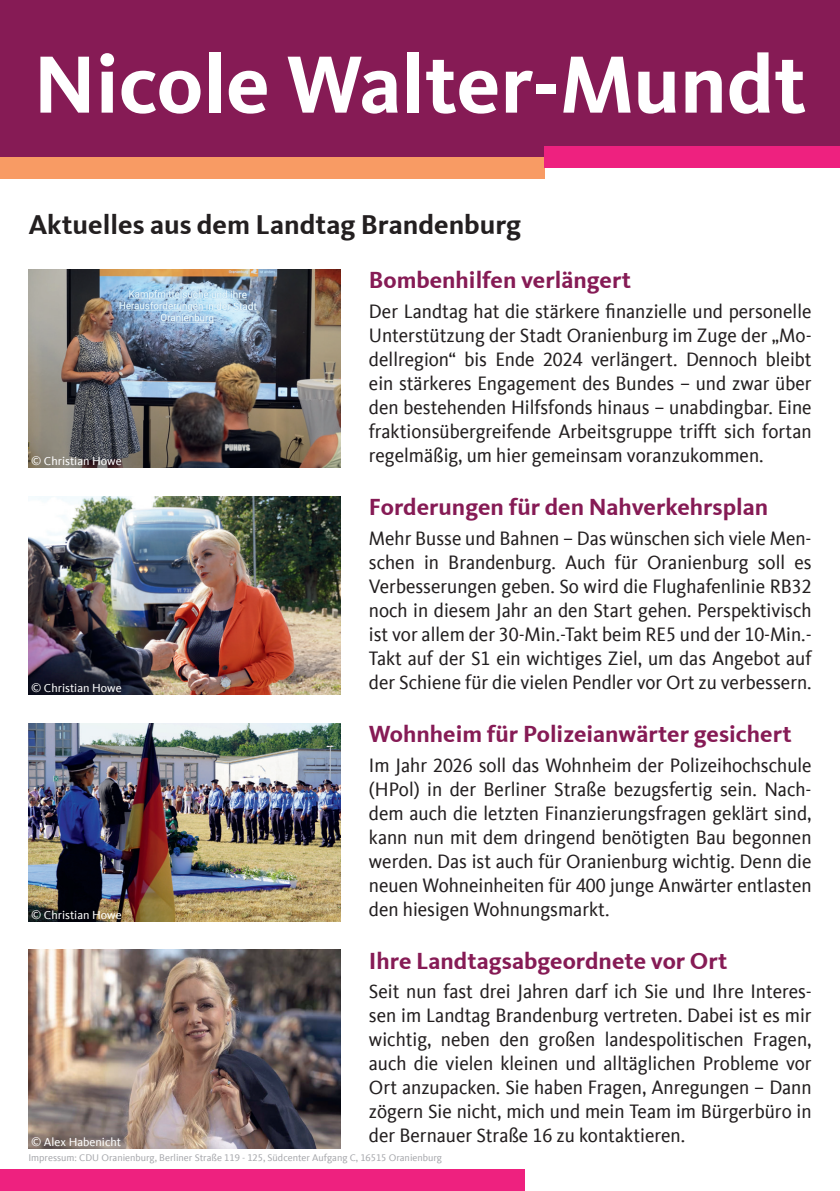
<style>
.page{position:relative;width:840px;height:1191px;background:#fff}
.page>*{position:absolute;margin:0;border:0;box-sizing:border-box;transform-origin:0 0}
.t1{font:700 84px "CDU Kievit Tab";color:#fff}
.t2{font:700 28px "CDU Kievit Tab";color:#231f20}
.t3{font:700 24px "CDU Kievit Tab";color:#861b55}
.t4{font:20px/24px "CDU Kievit Tab";color:#231f20;text-align:justify;scale:.95 1}
.t5{font:12px "CDU Kievit Tab";color:#fff}
.t6{font:10px "CDU Kievit Tab";color:#a8a9ad}
</style>
<div class="page">
<div style="left:0;top:0;width:839px;height:168px;background:#861b55"></div>
<img style="left:28px;top:269px;width:312px;height:199px">
<img style="left:28px;top:496px;width:312px;height:198px">
<img style="left:28px;top:950px;width:312px;height:198px">
<div style="left:0;top:1169px;width:524px;height:22px;background:#ee217f"></div>
<img style="left:28px;top:723px;width:312px;height:198px">
<div style="left:0;top:157px;width:544px;height:22px;background:#f89b64"></div>
<div style="left:544px;top:146px;width:295px;height:22px;background:#ee217f"></div>
<h1 class="t1" style="left:34px;top:35px;width:774px">Nicole Walter-Mundt</h1>
<h2 class="t2" style="left:28px;top:208px;width:494px">Aktuelles aus dem Landtag Brandenburg</h2>
<p class="t3" style="left:369px;top:266px;width:263px">Bombenhilfen verlängert</p>
<p class="t5" style="left:31px;top:454px;width:92px">© Christian Howe</p>
<p class="t5" style="left:31px;top:681px;width:92px">© Christian Howe</p>
<p class="t5" style="left:31px;top:908px;width:92px">© Christian Howe</p>
<p class="t4" style="left:369px;top:299px;width:467px">Der Landtag hat die stärkere finanzielle und personelle Unterstützung der Stadt Oranienburg im Zuge der „Mo&shy;dellregion“ bis Ende 2024 verlängert. Dennoch bleibt ein stärkeres Engagement des Bundes – und zwar über den bestehenden Hilfsfonds hinaus – unabdingbar. Eine fraktionsübergreifende Arbeitsgruppe trifft sich fortan regelmäßig, um hier gemeinsam voranzukommen.</p>
<p class="t3" style="left:369px;top:493px;width:400px">Forderungen für den Nahverkehrsplan</p>
<p class="t4" style="left:369px;top:526px;width:467px">Mehr Busse und Bahnen – Das wünschen sich viele Men&shy;schen in Brandenburg. Auch für Oranienburg soll es Verbesserungen geben. So wird die Flughafenlinie RB32 noch in diesem Jahr an den Start gehen. Perspektivisch ist vor allem der 30-Min.-Takt beim RE5 und der 10-Min.- Takt auf der S1 ein wichtiges Ziel, um das Angebot auf der Schiene für die vielen Pendler vor Ort zu verbessern.</p>
<p class="t3" style="left:369px;top:720px;width:424px">Wohnheim für Polizeianwärter gesichert</p>
<p class="t4" style="left:369px;top:753px;width:467px">Im Jahr 2026 soll das Wohnheim der Polizeihochschule (HPol) in der Berliner Straße bezugsfertig sein. Nach&shy;dem auch die letzten Finanzierungsfragen geklärt sind, kann nun mit dem dringend benötigten Bau begonnen werden. Das ist auch für Oranienburg wichtig. Denn die neuen Wohneinheiten für 400 junge Anwärter entlasten den hiesigen Wohnungsmarkt.</p>
<p class="t3" style="left:369px;top:946px;width:360px">Ihre Landtagsabgeordnete vor Ort</p>
<p class="t4" style="left:369px;top:980px;width:467px">Seit nun fast drei Jahren darf ich Sie und Ihre Interes&shy;sen im Landtag Brandenburg vertreten. Dabei ist es mir wichtig, neben den großen landespolitischen Fragen, auch die vielen kleinen und alltäglichen Probleme vor Ort anzupacken. Sie haben Fragen, Anregungen – Dann zögern Sie nicht, mich und mein Team im Bürgerbüro in der Bernauer Straße 16 zu kontaktieren.</p>
<p class="t5" style="left:31px;top:1135px;width:91px">© Alex Habenicht</p>
<p class="t6" style="left:28px;top:1152px;width:415px">Impressum: CDU Oranienburg, Berliner Straße 119 - 125, Südcenter Aufgang C, 16515 Oranienburg</p>
</div>
